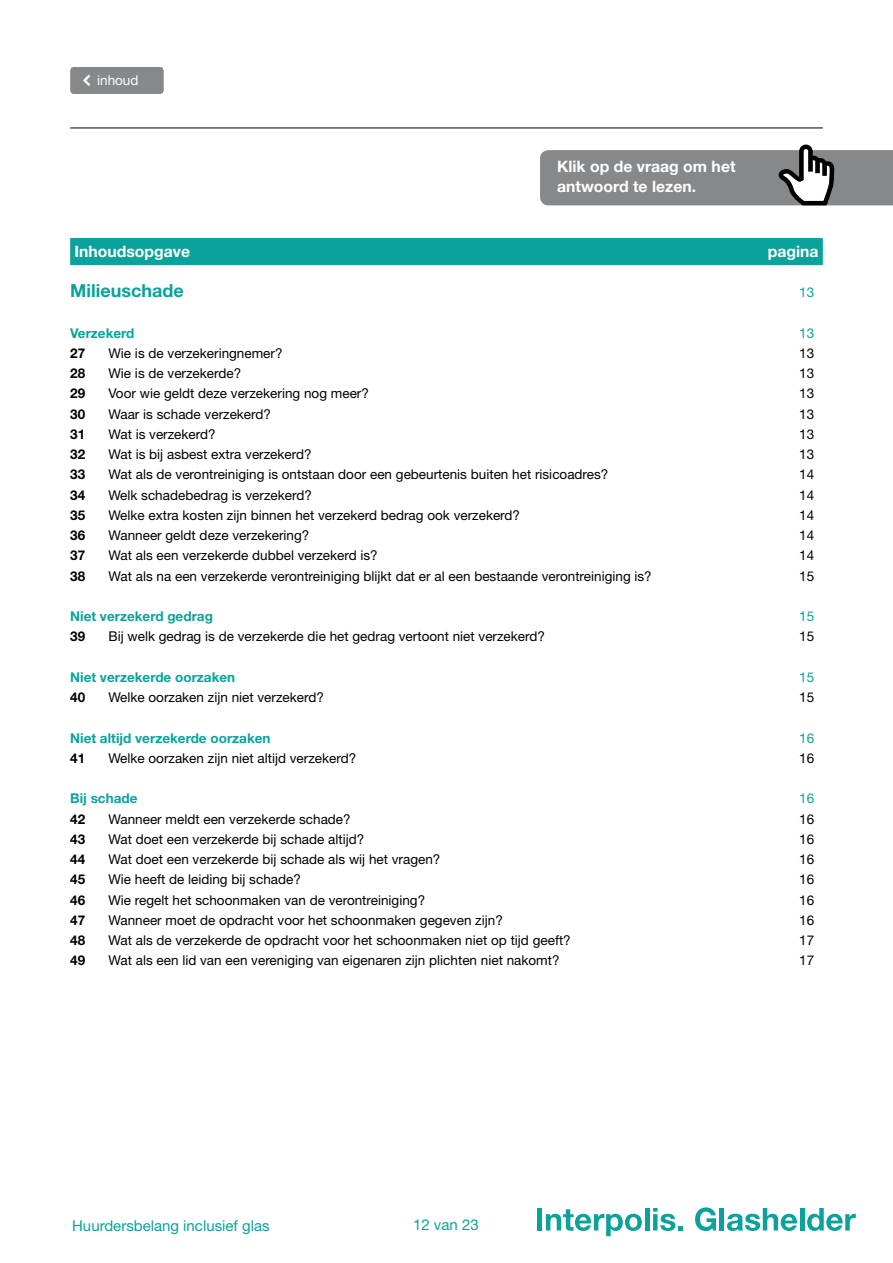
<style>
.page{position:relative;width:893px;height:1263px;background:#fff}
.page>*{position:absolute;margin:0;border:0;box-sizing:border-box;transform-origin:0 0}
.t1{font:700 18px "Helvetica Neue LT Std";color:#0ba29c}
.t2{font:700 15.75px/20.2px "Helvetica Neue LT Std";color:#fff}
.t3{font:15px "Helvetica Neue LT Std";color:#0ba29c}
.t4{font:13.5px "Helvetica Neue LT Std";color:#000}
.t5{font:700 13.5px "Helvetica Neue LT Std";color:#0ba29c}
.t6{font:700 13.5px "Helvetica Neue LT Std";color:#000}
.t7{font:13.5px "Helvetica Neue LT Std";color:#0ba29c}
.t8{font:13.5px "Helvetica Neue LT Std";color:#fff}
</style>
<div class="page">
<hr style="left:70px;top:128px;width:753px;height:1px;background:#000">
<div style="left:537px;top:1208px;width:5px;height:22px;background:#0ba29c"></div>
<svg style="left:546px;top:1209px;width:96px;height:27px"></svg>
<hr style="left:645px;top:1208px;width:4px;height:22px;background:#0ba29c">
<svg style="left:653px;top:1208px;width:30px;height:23px"></svg>
<svg style="left:695px;top:1207px;width:21px;height:24px"></svg>
<hr style="left:720px;top:1208px;width:4px;height:22px;background:#0ba29c">
<svg style="left:727px;top:1208px;width:70px;height:23px"></svg>
<hr style="left:800px;top:1208px;width:4px;height:22px;background:#0ba29c">
<svg style="left:807px;top:1208px;width:49px;height:23px"></svg>
<div style="left:70px;top:67px;width:94px;height:27px;background:#87888a"></div>
<svg style="left:540px;top:145px;width:353px;height:60px;background:#909193"></svg>
<div style="left:70px;top:238px;width:753px;height:27px;background:#0ba29c"></div>
<p class="t8" style="left:97px;top:72px;width:43px">inhoud</p>
<p class="t2" style="left:557px;top:156px;width:180px">Klik op de vraag om het antwoord te lezen.</p>
<p class="t2" style="left:74px;top:240px;width:117px">Inhoudsopgave</p>
<p class="t2" style="left:768px;top:240px;width:52px">pagina</p>
<h1 class="t1" style="left:70px;top:279px;width:115px">Milieuschade</h1>
<p class="t7" style="left:799px;top:284px;width:17px">13</p>
<p class="t5" style="left:70px;top:324px;width:66px">Verzekerd</p>
<p class="t7" style="left:799px;top:325px;width:17px">13</p>
<p class="t6" style="left:70px;top:345px;width:17px">27</p>
<p class="t4" style="left:108px;top:345px;width:176px">Wie is de verzekeringnemer?</p>
<p class="t4" style="left:799px;top:345px;width:17px">13</p>
<p class="t6" style="left:70px;top:365px;width:17px">28</p>
<p class="t4" style="left:108px;top:365px;width:134px">Wie is de verzekerde?</p>
<p class="t4" style="left:799px;top:365px;width:17px">13</p>
<p class="t6" style="left:70px;top:385px;width:17px">29</p>
<p class="t4" style="left:108px;top:385px;width:262px">Voor wie geldt deze verzekering nog meer?</p>
<p class="t4" style="left:799px;top:385px;width:17px">13</p>
<p class="t6" style="left:70px;top:405px;width:17px">30</p>
<p class="t4" style="left:108px;top:406px;width:164px">Waar is schade verzekerd?</p>
<p class="t4" style="left:799px;top:406px;width:17px">13</p>
<p class="t6" style="left:70px;top:426px;width:17px">31</p>
<p class="t4" style="left:108px;top:426px;width:109px">Wat is verzekerd?</p>
<p class="t4" style="left:799px;top:426px;width:17px">13</p>
<p class="t6" style="left:70px;top:446px;width:17px">32</p>
<p class="t4" style="left:108px;top:446px;width:205px">Wat is bij asbest extra verzekerd?</p>
<p class="t4" style="left:799px;top:446px;width:17px">13</p>
<p class="t6" style="left:70px;top:466px;width:17px">33</p>
<p class="t4" style="left:108px;top:466px;width:501px">Wat als de verontreiniging is ontstaan door een gebeurtenis buiten het risicoadres?</p>
<p class="t4" style="left:799px;top:466px;width:17px">14</p>
<p class="t6" style="left:70px;top:486px;width:17px">34</p>
<p class="t4" style="left:108px;top:487px;width:205px">Welk schadebedrag is verzekerd?</p>
<p class="t4" style="left:799px;top:487px;width:17px">14</p>
<p class="t6" style="left:70px;top:507px;width:17px">35</p>
<p class="t4" style="left:108px;top:507px;width:413px">Welke extra kosten zijn binnen het verzekerd bedrag ook verzekerd?</p>
<p class="t4" style="left:799px;top:507px;width:17px">14</p>
<p class="t6" style="left:70px;top:527px;width:17px">36</p>
<p class="t4" style="left:108px;top:527px;width:202px">Wanneer geldt deze verzekering?</p>
<p class="t4" style="left:799px;top:527px;width:17px">14</p>
<p class="t6" style="left:70px;top:547px;width:17px">37</p>
<p class="t4" style="left:108px;top:547px;width:271px">Wat als een verzekerde dubbel verzekerd is?</p>
<p class="t4" style="left:799px;top:547px;width:17px">14</p>
<p class="t6" style="left:70px;top:567px;width:17px">38</p>
<p class="t4" style="left:108px;top:568px;width:545px">Wat als na een verzekerde verontreiniging blijkt dat er al een bestaande verontreiniging is?</p>
<p class="t4" style="left:799px;top:568px;width:17px">15</p>
<p class="t5" style="left:70px;top:608px;width:144px">Niet verzekerd gedrag</p>
<p class="t7" style="left:799px;top:608px;width:17px">15</p>
<p class="t6" style="left:70px;top:628px;width:17px">39</p>
<p class="t4" style="left:108px;top:628px;width:438px">Bij welk gedrag is de verzekerde die het gedrag vertoont niet verzekerd?</p>
<p class="t4" style="left:799px;top:628px;width:17px">15</p>
<p class="t5" style="left:70px;top:669px;width:167px">Niet verzekerde oorzaken</p>
<p class="t7" style="left:799px;top:669px;width:17px">15</p>
<p class="t6" style="left:70px;top:689px;width:17px">40</p>
<p class="t4" style="left:108px;top:689px;width:217px">Welke oorzaken zijn niet verzekerd?</p>
<p class="t4" style="left:799px;top:689px;width:17px">15</p>
<p class="t5" style="left:70px;top:729px;width:202px">Niet altijd verzekerde oorzaken</p>
<p class="t7" style="left:799px;top:730px;width:17px">16</p>
<p class="t6" style="left:70px;top:750px;width:17px">41</p>
<p class="t4" style="left:108px;top:750px;width:249px">Welke oorzaken zijn niet altijd verzekerd?</p>
<p class="t4" style="left:799px;top:750px;width:17px">16</p>
<p class="t5" style="left:70px;top:790px;width:69px">Bij schade</p>
<p class="t7" style="left:799px;top:790px;width:17px">16</p>
<p class="t6" style="left:70px;top:810px;width:17px">42</p>
<p class="t4" style="left:108px;top:811px;width:244px">Wanneer meldt een verzekerde schade?</p>
<p class="t4" style="left:799px;top:811px;width:17px">16</p>
<p class="t6" style="left:70px;top:831px;width:17px">43</p>
<p class="t4" style="left:108px;top:831px;width:257px">Wat doet een verzekerde bij schade altijd?</p>
<p class="t4" style="left:799px;top:831px;width:17px">16</p>
<p class="t6" style="left:70px;top:851px;width:17px">44</p>
<p class="t4" style="left:108px;top:851px;width:333px">Wat doet een verzekerde bij schade als wij het vragen?</p>
<p class="t4" style="left:799px;top:851px;width:17px">16</p>
<p class="t6" style="left:70px;top:871px;width:17px">45</p>
<p class="t4" style="left:108px;top:871px;width:194px">Wie heeft de leiding bij schade?</p>
<p class="t4" style="left:799px;top:871px;width:17px">16</p>
<p class="t6" style="left:70px;top:891px;width:17px">46</p>
<p class="t4" style="left:108px;top:892px;width:318px">Wie regelt het schoonmaken van de verontreiniging?</p>
<p class="t4" style="left:799px;top:892px;width:17px">16</p>
<p class="t6" style="left:70px;top:912px;width:17px">47</p>
<p class="t4" style="left:108px;top:912px;width:396px">Wanneer moet de opdracht voor het schoonmaken gegeven zijn?</p>
<p class="t4" style="left:799px;top:912px;width:17px">16</p>
<p class="t6" style="left:70px;top:932px;width:17px">48</p>
<p class="t4" style="left:108px;top:932px;width:464px">Wat als de verzekerde de opdracht voor het schoonmaken niet op tijd geeft?</p>
<p class="t4" style="left:799px;top:932px;width:17px">17</p>
<p class="t6" style="left:70px;top:952px;width:17px">49</p>
<p class="t4" style="left:108px;top:952px;width:453px">Wat als een lid van een vereniging van eigenaren zijn plichten niet nakomt?</p>
<p class="t4" style="left:799px;top:952px;width:17px">17</p>
<p class="t3" style="left:72px;top:1216px;width:199px">Huurdersbelang inclusief glas</p>
<p class="t3" style="left:413px;top:1216px;width:67px">12 van 23</p>
</div>
